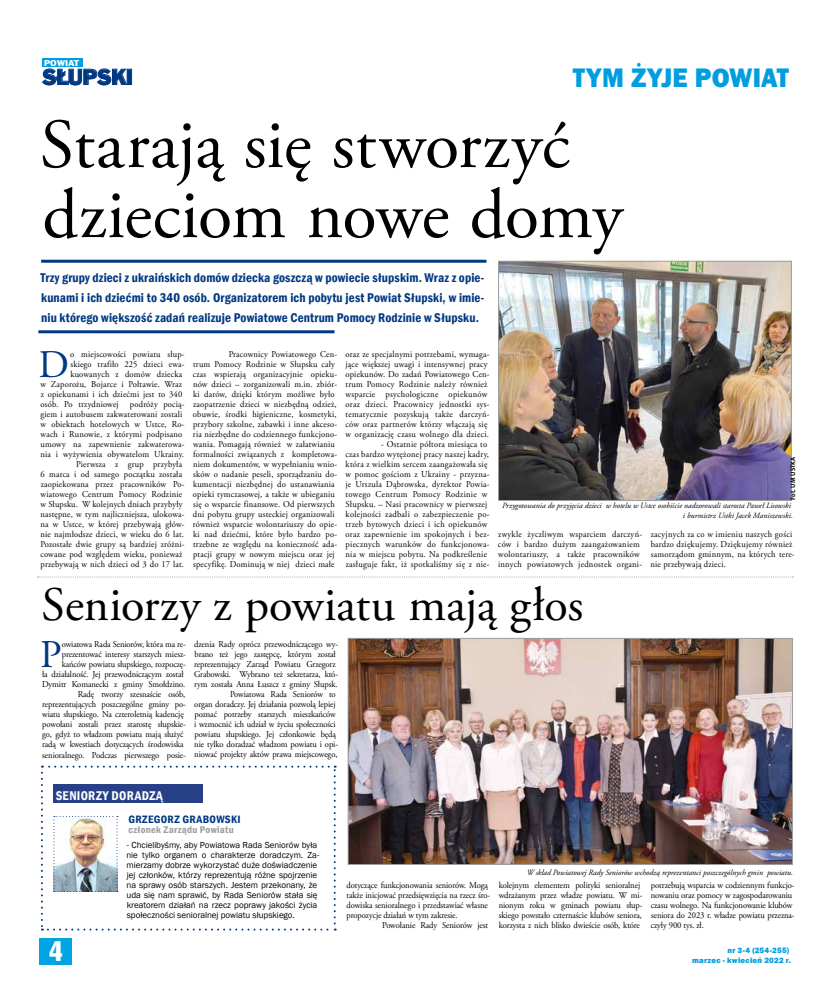
<style>
.page{position:relative;width:820px;height:993px;background:#fff}
.page>*{position:absolute;margin:0;border:0;box-sizing:border-box;transform-origin:0 0}
.t1{font:70px/70px "Adobe Garamond Pro";letter-spacing:-.005em;color:#000}
.t2{font:48px "Adobe Garamond Pro";color:#000}
.t3{font:39.2px "Adobe Garamond Pro";color:#003882}
.t4{font:800 27.6px "Franklin Gothic";letter-spacing:.005em;color:#009ee0;scale:.94 1}
.t5{font:27.5px "Swis 911 Cm EU";color:#fff}
.t6{font:20.1px "Frank Goth EU";letter-spacing:-.01em;color:#003882}
.t7{font:600 condensed 13px/20px "Franklin Gothic";letter-spacing:.01em;color:#003882;text-align:justify}
.t8{font:600 condensed 13px "Franklin Gothic";letter-spacing:.025em;color:#fff}
.t9{font:600 condensed 11px "Franklin Gothic";letter-spacing:.025em;color:#003882;scale:1.05 1}
.t10{font:600 condensed 10px "Franklin Gothic";letter-spacing:.03em;color:#9c9e9f;scale:1.05 1}
.t11{font:9px/10px "Adobe Garamond Pro";letter-spacing:.02em;color:#000;scale:.95 1}
.t12{font:9px/10px "Adobe Garamond Pro";letter-spacing:-.01em;color:#000;scale:.95 1}
.t13{font:9px/10px "Franklin Gothic";letter-spacing:-.005em;color:#000}
.t14{font:italic 8px/10px "Adobe Garamond Pro";color:#000;text-align:right}
.t15{font:800 8px "Franklin Gothic";letter-spacing:.025em;color:#009ee0}
.t16{font:7.7px "Frank Goth EU";letter-spacing:.02em;color:#fff;scale:1.09 1}
.t17{font:700 6.5px "Naomi Sans EFNPS";color:#000}
</style>
<div class="page">
<div style="left:40px;top:937px;width:32px;height:27px;background:#00a4e2"></div>
<div style="left:42px;top:58px;width:40px;height:9px;background:#009ee0"></div>
<svg style="left:42px;top:69px;width:85px;height:16px"></svg>
<div style="left:127px;top:69px;width:5px;height:16px;border:1px solid #003882"></div>
<svg style="left:37px;top:576px;width:756px;height:1px"></svg>
<img style="left:350px;top:640px;width:440px;height:222px">
<div style="left:348px;top:638px;width:444px;height:226px;border:1px solid #9c9e9f"></div>
<svg style="left:41px;top:765px;width:294px;height:165px"></svg>
<hr style="left:38px;top:330px;width:296px;height:3px;background:#003882">
<hr style="left:41px;top:260px;width:445px;height:2px;background:#003882">
<img style="left:500px;top:263px;width:289px;height:235px">
<div style="left:498px;top:261px;width:293px;height:239px;border:1px solid #9c9e9f"></div>
<p class="t16" style="left:44px;top:58px;width:34px">POWIAT</p>
<h3 class="t6" style="left:42px;top:65px;width:92px">SŁUPSKI</h3>
<h3 class="t4" style="left:572px;top:60px;width:231px">TYM ŻYJE POWIAT</h3>
<h1 class="t1" style="left:40px;top:112px;width:584px">Starają się stworzyć dzieciom nowe domy</h1>
<p class="t7" style="left:41px;top:267px;width:445px">Trzy grupy dzieci z ukraińskich domów dziecka goszczą w powiecie słupskim. Wraz z opie&shy;kunami i ich dziećmi to 340 osób. Organizatorem ich pobytu jest Powiat Słupski, w imie&shy;niu którego większość zadań realizuje Powiatowe Centrum Pomocy Rodzinie w Słupsku.</p>
<h3 class="t3" style="left:39px;top:341px;width:32px">D</h3>
<p class="t11" style="left:40px;top:349px;width:153px;text-align:right">o miejscowości powiatu słup-<br>skiego trafiło 225 dzieci ewa&shy;kuowanych z domów dziecka<br>w Zaporożu, Bojarce i Połtawie. Wraz z opiekunami i ich dziećmi jest to 340 osób. Po trzydniowej podróży pocią&shy;giem i autobusem zakwaterowani zostali w obiektach hotelowych w Ustce, Ro&shy;wach i Runowie, z którymi podpisano umowy na zapewnienie zakwaterowa&shy;nia i wyżywienia obywatelom Ukrainy.<br>Pierwsza z grup przybyła<br>6 marca i od samego początku została zaopiekowana przez pracowników Po&shy;wiatowego Centrum Pomocy Rodzinie w Słupsku. W kolejnych dniach przybyły następne, w tym najliczniejsza, ulokowa&shy;na w Ustce, w której przebywają głów&shy;nie najmłodsze dzieci, w wieku do 6 lat.<br>Pozostałe dwie grupy są bardziej zróżni&shy;cowane pod względem wieku, ponieważ przebywają w nich dzieci od 3 do 17 lat.</p>
<p class="t11" style="left:193px;top:349px;width:153px;text-indent:36px">Pracownicy Powiatowego Cen&shy;trum Pomocy Rodzinie w Słupsku cały czas wspierają organizacyjnie opieku&shy;nów dzieci – zorganizowali m.in. zbiór&shy;ki darów, dzięki którym możliwe było zaopatrzenie dzieci w niezbędną odzież, obuwie, środki higieniczne, kosmetyki, przybory szkolne, zabawki i inne akceso&shy;ria niezbędne do codziennego funkcjono&shy;wania. Pomagają również w załatwianiu formalności związanych z kompletowa&shy;niem dokumentów, w wypełnianiu wnio&shy;sków o nadanie peseli, sporządzaniu do&shy;kumentacji niezbędnej do ustanawiania opieki tymczasowej, a także w ubieganiu się o wsparcie finansowe. Od pierwszych dni pobytu grupy usteckiej organizowali również wsparcie wolontariuszy do opie&shy;ki nad dziećmi, które było bardzo po&shy;trzebne ze względu na konieczność ada&shy;ptacji grupy w nowym miejscu oraz jej specyfikę. Dominują w niej dzieci małe</p>
<p class="t11" style="left:345px;top:349px;width:153px">oraz ze specjalnymi potrzebami, wymaga&shy;jące większej uwagi i intensywnej pracy opiekunów. Do zadań Powiatowego Cen&shy;trum Pomocy Rodzinie należy również wsparcie psychologiczne opiekunów oraz dzieci. Pracownicy jednostki sys&shy;tematycznie pozyskują także darczyń&shy;ców oraz partnerów którzy włączają się w organizację czasu wolnego dla dzieci.</p>
<p class="t11" style="left:345px;top:439px;width:153px;text-indent:36px">- Ostatnie półtora miesiąca to czas bardzo wytężonej pracy naszej kadry, która z wielkim sercem zaangażowała się w pomoc gościom z Ukrainy - przyzna&shy;je Urszula Dąbrowska, dyrektor Powia&shy;towego Centrum Pomocy Rodzinie w Słupsku. – Nasi pracownicy w pierwszej kolejności zadbali o zabezpieczenie po&shy;trzeb bytowych dzieci i ich opiekunów oraz zapewnienie im spokojnych i bez&shy;piecznych warunków do funkcjonowa&shy;nia w miejscu pobytu. Na podkreślenie zasługuje fakt, iż spotkaliśmy się z nie-</p>
<p class="t17" style="left:788px;top:500px;width:45px;rotate:-90deg">Fot. UM USTKA</p>
<p class="t14" style="left:502px;top:501px;width:292px">Przygotowania do przyjęcia dzieci w hotelu w Ustce osobiście nadzorowali starosta Paweł Lisowski i burmistrz Ustki Jacek Maniszewski.</p>
<p class="t11" style="left:498px;top:529px;width:153px">zwykle życzliwym wsparciem darczyń&shy;ców i bardzo dużym zaangażowaniem wolontariuszy, a także pracowników innych powiatowych jednostek organi-</p>
<p class="t11" style="left:650px;top:529px;width:153px">zacyjnych za co w imieniu naszych gości bardzo dziękujemy. Dziękujemy również samorządom gminnym, na których tere&shy;nie przebywają dzieci.</p>
<h2 class="t2" style="left:42px;top:576px;width:543px">Seniorzy z powiatu mają głos</h2>
<p class="t12" style="left:42px;top:639px;width:153px;text-align:right">owiatowa Rada Seniorów, która ma re&shy;prezentować interesy starszych miesz&shy;kańców powiatu słupskiego, rozpoczę-<br>ła działalność. Jej przewodniczącym został Dymitr Komanecki z gminy Smołdzino.<br>Radę tworzy szesnaście osób, reprezentujących poszczególne gminy po&shy;wiatu słupskiego. Na czteroletnią kadencję powołani zostali przez starostę słupskie&shy;go, gdyż to władzom powiatu mają służyć radą w kwestiach dotyczących środowiska senioralnego. Podczas pierwszego posie-</p>
<p class="t12" style="left:194px;top:639px;width:153px;text-align:right">dzenia Rady oprócz przewodniczącego wy&shy;brano też jego zastępcę, którym został reprezentujący Zarząd Powiatu Grzegorz Grabowski. Wybrano też sekretarza, któ&shy;rym została Anna Łuszcz z gminy Słupsk.<br>Powiatowa Rada Seniorów to<br>organ doradczy. Jej działania pozwolą lepiej poznać potrzeby starszych mieszkańców i wzmocnić ich udział w życiu społeczności powiatu słupskiego. Jej członkowie będą nie tylko doradzać władzom powiatu i opi&shy;niować projekty aktów prawa miejscowego,</p>
<h3 class="t3" style="left:40px;top:631px;width:23px">P</h3>
<h3 class="t8" style="left:56px;top:786px;width:109px">SENIORZY DORADZĄ</h3>
<p class="t9" style="left:128px;top:811px;width:108px">GRZEGORZ GRABOWSKI</p>
<p class="t10" style="left:128px;top:822px;width:102px">członek Zarządu Powiatu</p>
<p class="t13" style="left:126px;top:839px;width:194px">- Chcielibyśmy, aby Powiatowa Rada Seniorów była nie tylko organem o charakterze doradczym. Za&shy;mierzamy dobrze wykorzystać duże doświadczenie jej członków, którzy reprezentują różne spojrzenie na sprawy osób starszych. Jestem przekonany, że uda się nam sprawić, by Rada Seniorów stała się kreatorem działań na rzecz poprawy jakości życia społeczności senioralnej powiatu słupskiego.</p>
<h3 class="t5" style="left:50px;top:934px;width:14px">4</h3>
<p class="t12" style="left:346px;top:879px;width:153px">dotyczące funkcjonowania seniorów. Mogą także inicjować przedsięwzięcia na rzecz śro&shy;dowiska senioralnego i przedstawiać własne propozycje działań w tym zakresie.</p>
<p class="t12" style="left:382px;top:919px;width:113px">Powołanie Rady Seniorów jest</p>
<p class="t14" style="left:526px;top:867px;width:268px">W skład Powiatowej Rady Seniorów wchodzą reprezentanci poszczególnych gmin powiatu.</p>
<p class="t12" style="left:498px;top:879px;width:153px">kolejnym elementem polityki senioralnej wdrażanym przez władze powiatu. W mi&shy;nionym roku w gminach powiatu słup&shy;skiego powstało czternaście klubów seniora, korzysta z nich blisko dwieście osób, które</p>
<p class="t12" style="left:650px;top:879px;width:153px">potrzebują wsparcia w codziennym funkcjo&shy;nowaniu oraz pomocy w zagospodarowaniu czasu wolnego. Na funkcjonowanie klubów seniora do 2023 r. władze powiatu przezna&shy;czyły 900 tys. zł.</p>
<p class="t15" style="left:727px;top:944px;width:63px">nr 3-4 (254-255)</p>
<p class="t15" style="left:692px;top:954px;width:100px">marzec - kwiecień 2022 r.</p>
</div>
